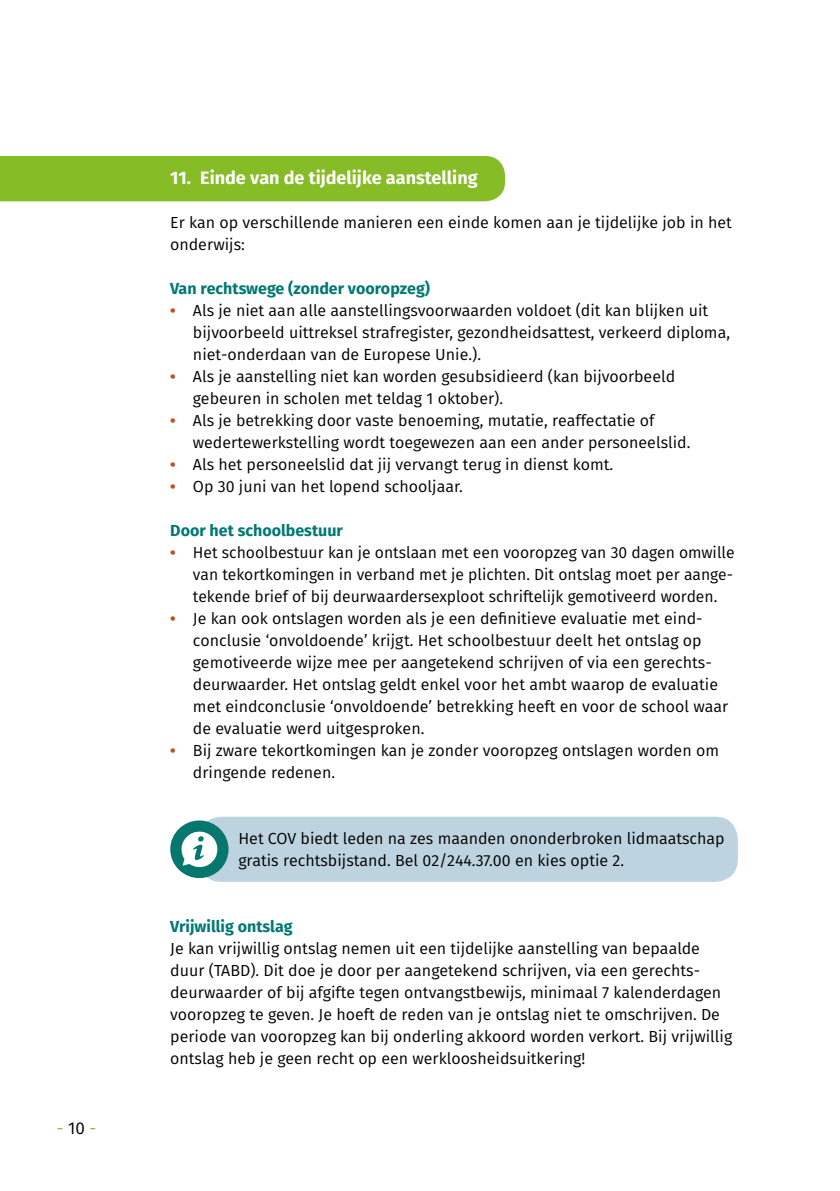
<style>
.page{position:relative;width:840px;height:1191px;background:#fff}
.page>*{position:absolute;margin:0;border:0;box-sizing:border-box;transform-origin:0 0}
.t1{font:700 18px "Fira Sans";color:#fff}
.t2{font:17px "Fira Sans";color:#86bc25}
.t3{font:16px/22px "Fira Sans";color:#000}
.t4{font:700 16px "Fira Sans";color:#007873}
.s1{color:#000}
.s2{font-weight:700;color:#c14d1d}
</style>
<div class="page">
<div style="left:198px;top:816px;width:539px;height:66px;background:#bed3e0;border-radius:23px"></div>
<div style="left:170px;top:820px;width:58px;height:58px;background:#05776f;border-radius:50%"></div>
<svg style="left:181px;top:831px;width:36px;height:36px"></svg>
<div style="left:0;top:156px;width:505px;height:45px;background:#86bc25"></div>
<p class="t2" style="left:57px;top:1116px;width:41px">- <span class="s1">10</span> -</p>
<p class="t1" style="left:170px;top:165px;width:309px">11. Einde van de tijdelijke aanstelling</p>
<p class="t3" style="left:170px;top:211px;width:563px">Er kan op verschillende manieren een einde komen aan je tijdelijke job in het onderwijs:</p>
<p class="t4" style="left:170px;top:277px;width:261px">Van rechtswege (zonder vooropzeg)</p>
<p class="t3" style="left:193px;top:299px;width:538px;text-indent:-23px"><span class="s2">•</span> Als je niet aan alle aanstellingsvoorwaarden voldoet (dit kan blijken uit bijvoorbeeld uittreksel strafregister, gezondheidsattest, verkeerd diploma, niet-onderdaan van de Europese Unie.).</p>
<p class="t3" style="left:193px;top:365px;width:483px;text-indent:-23px"><span class="s2">•</span> Als je aanstelling niet kan worden gesubsidieerd (kan bijvoorbeeld gebeuren in scholen met teldag 1 oktober).</p>
<p class="t3" style="left:193px;top:409px;width:499px;text-indent:-23px"><span class="s2">•</span> Als je betrekking door vaste benoeming, mutatie, reaffectatie of wedertewerkstelling wordt toegewezen aan een ander personeelslid.</p>
<p class="t3" style="left:170px;top:453px;width:444px"><span class="s2">•</span> Als het personeelslid dat jij vervangt terug in dienst komt.</p>
<p class="t3" style="left:170px;top:475px;width:294px"><span class="s2">•</span> Op 30 juni van het lopend schooljaar.</p>
<p class="t4" style="left:170px;top:519px;width:174px">Door het schoolbestuur</p>
<p class="t3" style="left:193px;top:541px;width:543px;text-align:justify;text-indent:-23px"><span class="s2">•</span> Het schoolbestuur kan je ontslaan met een vooropzeg van 30 dagen omwille van tekortkomingen in verband met je plichten. Dit ontslag moet per aange&shy;tekende brief of bij deurwaardersexploot schriftelijk gemotiveerd worden.</p>
<p class="t3" style="left:193px;top:607px;width:536px;text-indent:-23px"><span class="s2">•</span> Je kan ook ontslagen worden als je een definitieve evaluatie met eind&shy;conclusie ‘onvoldoende’ krijgt. Het schoolbestuur deelt het ontslag op gemotiveerde wijze mee per aangetekend schrijven of via een gerechts&shy;deurwaarder. Het ontslag geldt enkel voor het ambt waarop de evaluatie met eindconclusie ‘onvoldoende’ betrekking heeft en voor de school waar de evaluatie werd uitgesproken.</p>
<p class="t3" style="left:193px;top:739px;width:527px;text-indent:-23px"><span class="s2">•</span> Bij zware tekortkomingen kan je zonder vooropzeg ontslagen worden om dringende redenen.</p>
<p class="t3" style="left:238px;top:827px;width:487px">Het COV biedt leden na zes maanden ononderbroken lidmaatschap gratis rechtsbijstand. Bel 02/244.37.00 en kies optie 2.</p>
<p class="t4" style="left:170px;top:915px;width:124px">Vrijwillig ontslag</p>
<p class="t3" style="left:170px;top:937px;width:563px">Je kan vrijwillig ontslag nemen uit een tijdelijke aanstelling van bepaalde duur (TABD). Dit doe je door per aangetekend schrijven, via een gerechts&shy;deurwaarder of bij afgifte tegen ontvangstbewijs, minimaal 7 kalenderdagen vooropzeg te geven. Je hoeft de reden van je ontslag niet te omschrijven. De periode van vooropzeg kan bij onderling akkoord worden verkort. Bij vrijwillig ontslag heb je geen recht op een werkloosheidsuitkering!</p>
</div>
